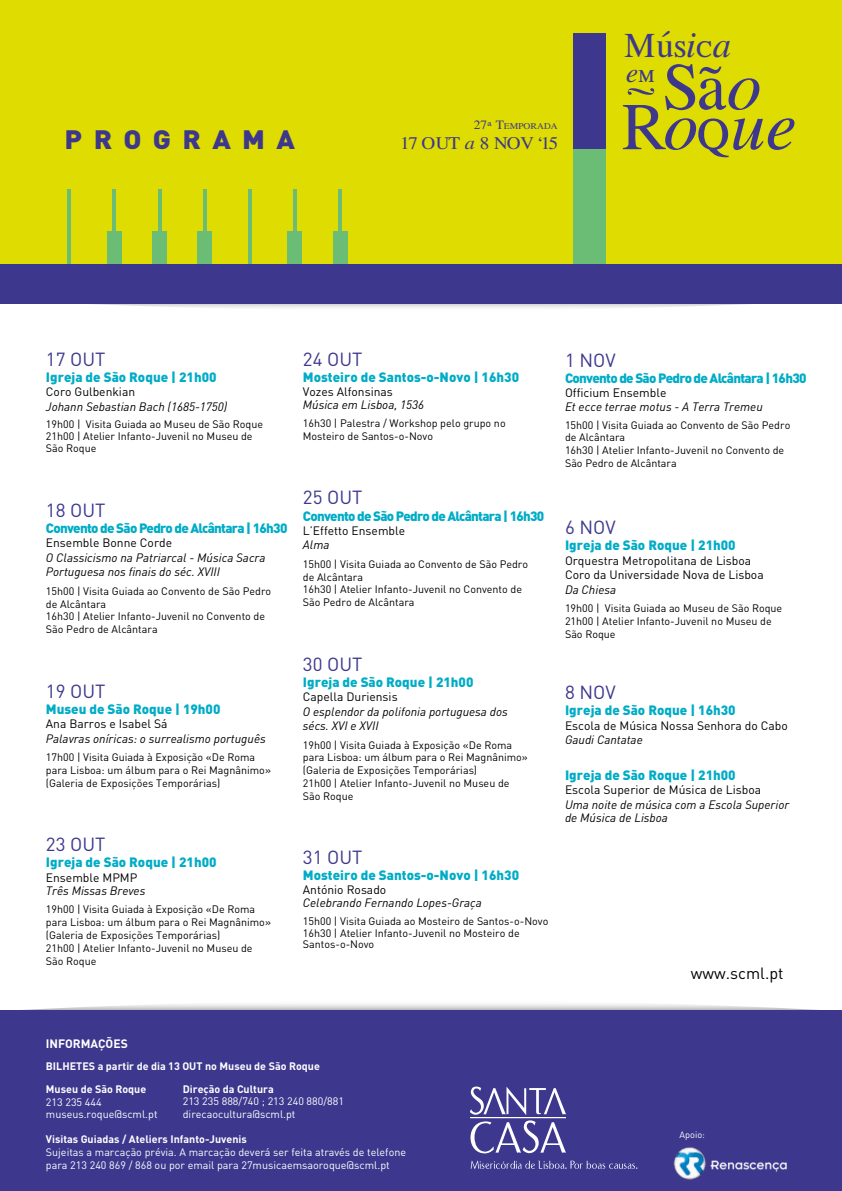
<style>
.page{position:relative;width:842px;height:1191px;background:#fff}
.page>*{position:absolute;margin:0;border:0;box-sizing:border-box;transform-origin:0 0}
.t1{font:66.7px "Will Grace";color:#3d388d}
.t2{font:34.9px "Will Grace";color:#3d388d}
.t3{font:26.5px "Will Grace";color:#3d388d}
.t4{font:900 26.3px "DIN Pro";letter-spacing:.4em;color:#3d388d;scale:1.08 1}
.t5{font:18.8px "DIN Pro";color:#3d388d}
.t6{font:17.8px "Will Grace";color:#3d388d;scale:1.08 1}
.t7{font:16.1px "DIN Pro";color:#000}
.t8{font:900 13.4px "DIN Pro";color:#00acc6}
.t9{font:900 13.4px "DIN Pro";letter-spacing:-.05em;color:#00acc6}
.t10{font:italic 12.1px/14.5px "DIN";color:#000}
.t11{font:12.1px/14.5px "DIN Pro";color:#000}
.t12{font:700 12.1px "DIN Pro";color:#fff}
.t13{font:10.7px/12.9px "DIN Pro";color:#000}
.t14{font:10.7px/12.9px "DIN Pro";color:#fff}
.t15{font:700 10.7px "DIN Pro";color:#fff}
.t16{font:9.2px "DIN Pro";color:#fff}
.t17{font:8.9px "Will Grace";color:#3d388d;scale:1.08 1}
.s1{font-size:12.7px}
.s2{font-family:"Garamond Premr Pro Capt";font-size:12.7px}
</style>
<div class="page">
<div style="left:0;top:0;width:842px;height:273px;background:#dedc00"></div>
<div style="left:333px;top:231px;width:14px;height:50px;background:#6bbc75"></div>
<div style="left:288px;top:231px;width:14px;height:50px;background:#6bbc75"></div>
<div style="left:197px;top:231px;width:15px;height:50px;background:#6bbc75"></div>
<div style="left:152px;top:231px;width:15px;height:50px;background:#6bbc75"></div>
<div style="left:107px;top:231px;width:15px;height:50px;background:#6bbc75"></div>
<hr style="left:112px;top:189px;width:4px;height:42px;background:#6bbc75">
<hr style="left:158px;top:189px;width:3px;height:42px;background:#009fe3">
<hr style="left:203px;top:189px;width:3px;height:42px;background:#009fe3">
<hr style="left:293px;top:189px;width:4px;height:42px;background:#6bbc75">
<hr style="left:338px;top:189px;width:4px;height:42px;background:#6bbc75">
<hr style="left:248px;top:189px;width:4px;height:92px;background:#6bbc75">
<hr style="left:67px;top:189px;width:4px;height:92px;background:#6bbc75">
<svg style="left:93px;top:304px;width:655px;height:4px"></svg>
<svg style="left:44px;top:1004px;width:753px;height:5px"></svg>
<div style="left:0;top:1009px;width:842px;height:182px;background:#3d388d"></div>
<div style="left:574px;top:147px;width:32px;height:118px;background:#6bbc75"></div>
<svg style="left:627px;top:88px;width:27px;height:7px"></svg>
<div style="left:574px;top:34px;width:32px;height:115px;background:#3d388d"></div>
<div style="left:0;top:264px;width:842px;height:40px;background:#3d388d"></div>
<svg style="left:471px;top:1160px;width:166px;height:9px"></svg>
<svg style="left:470px;top:1086px;width:96px;height:67px"></svg>
<img style="left:674px;top:1147px;width:113px;height:33px">
<h3 class="t4" style="left:65px;top:122px;width:215px">PROGRAMA</h3>
<p class="t17" style="left:474px;top:120px;width:79px"><span class="s1">27</span><span class="s2">ª</span> <span class="s1">T</span>EMPORADA</p>
<h3 class="t6" style="left:401px;top:132px;width:146px">17 OUT a 8 NOV ‘15</h3>
<h2 class="t2" style="left:659px;top:22px;width:13px">´</h2>
<h2 class="t2" style="left:623px;top:24px;width:109px">Música</h2>
<h1 class="t1" style="left:662px;top:46px;width:99px">São</h1>
<h3 class="t3" style="left:626px;top:56px;width:31px">em</h3>
<h1 class="t1" style="left:621px;top:86px;width:176px">Roque</h1>
<h3 class="t5" style="left:46px;top:346px;width:61px">17 OUT</h3>
<p class="t8" style="left:46px;top:368px;width:172px">Igreja de São Roque | 21h00</p>
<p class="t11" style="left:46px;top:384px;width:91px">Coro Gulbenkian</p>
<p class="t10" style="left:46px;top:399px;width:183px">Johann Sebastian Bach (1685-1750)</p>
<p class="t13" style="left:46px;top:418px;width:219px;line-height:12.1px">19h00 | Visita Guiada ao Museu de São Roque<br>21h00 | Atelier Infanto-Juvenil no Museu de<br>São Roque</p>
<h3 class="t5" style="left:46px;top:497px;width:61px">18 OUT</h3>
<p class="t9" style="left:46px;top:519px;width:243px">Convento de São Pedro de Alcântara | 16h30</p>
<p class="t11" style="left:46px;top:535px;width:128px">Ensemble Bonne Corde</p>
<p class="t10" style="left:46px;top:550px;width:221px">O Classicismo na Patriarcal - Música Sacra<br>Portuguesa nos finais do séc. XVIII</p>
<p class="t13" style="left:46px;top:584px;width:227px">15h00 | Visita Guiada ao Convento de São Pedro de Alcântara<br>16h30 | Atelier Infanto-Juvenil no Convento de<br>São Pedro de Alcântara</p>
<h3 class="t5" style="left:46px;top:678px;width:61px">19 OUT</h3>
<p class="t8" style="left:46px;top:700px;width:176px">Museu de São Roque | 19h00</p>
<p class="t11" style="left:46px;top:716px;width:123px">Ana Barros e Isabel Sá</p>
<p class="t10" style="left:46px;top:731px;width:221px">Palavras oníricas: o surrealismo português</p>
<p class="t13" style="left:46px;top:750px;width:226px">17h00 | Visita Guiada à Exposição «De Roma para Lisboa: um álbum para o Rei Magnânimo» (Galeria de Exposições Temporárias)</p>
<h3 class="t5" style="left:46px;top:831px;width:61px">23 OUT</h3>
<p class="t8" style="left:46px;top:853px;width:172px">Igreja de São Roque | 21h00</p>
<p class="t11" style="left:46px;top:869px;width:93px">Ensemble MPMP</p>
<p class="t10" style="left:46px;top:883px;width:101px">Três Missas Breves</p>
<p class="t13" style="left:46px;top:902px;width:226px">19h00 | Visita Guiada à Exposição «De Roma para Lisboa: um álbum para o Rei Magnânimo» (Galeria de Exposições Temporárias)<br>21h00 | Atelier Infanto-Juvenil no Museu de São Roque</p>
<h3 class="t5" style="left:303px;top:347px;width:61px">24 OUT</h3>
<p class="t8" style="left:303px;top:368px;width:218px">Mosteiro de Santos-o-Novo | 16h30</p>
<p class="t11" style="left:303px;top:383px;width:92px">Vozes Alfonsinas</p>
<p class="t10" style="left:303px;top:397px;width:123px">Música em Lisboa, 1536</p>
<p class="t13" style="left:303px;top:417px;width:204px;line-height:12.6px">16h30 | Palestra / Workshop pelo grupo no<br>Mosteiro de Santos-o-Novo</p>
<h3 class="t5" style="left:303px;top:485px;width:61px">25 OUT</h3>
<p class="t9" style="left:303px;top:506px;width:243px">Convento de São Pedro de Alcântara | 16h30</p>
<p class="t11" style="left:303px;top:523px;width:104px">L’Effetto Ensemble</p>
<p class="t10" style="left:303px;top:537px;width:28px">Alma</p>
<p class="t13" style="left:303px;top:557px;width:227px">15h00 | Visita Guiada ao Convento de São Pedro de Alcântara<br>16h30 | Atelier Infanto-Juvenil no Convento de<br>São Pedro de Alcântara</p>
<h3 class="t5" style="left:303px;top:651px;width:61px">30 OUT</h3>
<p class="t8" style="left:303px;top:673px;width:172px">Igreja de São Roque | 21h00</p>
<p class="t11" style="left:303px;top:689px;width:96px">Capella Duriensis</p>
<p class="t10" style="left:303px;top:704px;width:206px">O esplendor da polifonia portuguesa dos sécs. XVI e XVII</p>
<p class="t13" style="left:303px;top:738px;width:226px">19h00 | Visita Guiada à Exposição «De Roma para Lisboa: um álbum para o Rei Magnânimo» (Galeria de Exposições Temporárias)<br>21h00 | Atelier Infanto-Juvenil no Museu de São Roque</p>
<h3 class="t5" style="left:303px;top:844px;width:61px">31 OUT</h3>
<p class="t8" style="left:303px;top:866px;width:218px">Mosteiro de Santos-o-Novo | 16h30</p>
<p class="t11" style="left:303px;top:881px;width:85px">António Rosado</p>
<p class="t10" style="left:303px;top:895px;width:181px">Celebrando Fernando Lopes-Graça</p>
<p class="t13" style="left:303px;top:915px;width:247px;line-height:12.1px">15h00 | Visita Guiada ao Mosteiro de Santos-o-Novo<br>16h30 | Atelier Infanto-Juvenil no Mosteiro de</p>
<p class="t13" style="left:303px;top:937px;width:73px">Santos-o-Novo</p>
<h3 class="t5" style="left:565px;top:347px;width:52px">1 NOV</h3>
<p class="t9" style="left:565px;top:369px;width:243px">Convento de São Pedro de Alcântara | 16h30</p>
<p class="t11" style="left:565px;top:385px;width:103px">Officium Ensemble</p>
<p class="t10" style="left:565px;top:399px;width:199px">Et ecce terrae motus - A Terra Tremeu</p>
<p class="t13" style="left:565px;top:418px;width:227px;line-height:12.6px">15h00 | Visita Guiada ao Convento de São Pedro de Alcântara<br>16h30 | Atelier Infanto-Juvenil no Convento de<br>São Pedro de Alcântara</p>
<h3 class="t5" style="left:565px;top:515px;width:52px">6 NOV</h3>
<p class="t8" style="left:565px;top:536px;width:172px">Igreja de São Roque | 21h00</p>
<p class="t11" style="left:565px;top:553px;width:200px">Orquestra Metropolitana de Lisboa<br>Coro da Universidade Nova de Lisboa</p>
<p class="t10" style="left:565px;top:582px;width:53px">Da Chiesa</p>
<p class="t13" style="left:565px;top:601px;width:219px">19h00 | Visita Guiada ao Museu de São Roque<br>21h00 | Atelier Infanto-Juvenil no Museu de<br>São Roque</p>
<h3 class="t5" style="left:565px;top:679px;width:52px">8 NOV</h3>
<p class="t8" style="left:565px;top:701px;width:172px">Igreja de São Roque | 16h30</p>
<p class="t11" style="left:565px;top:717px;width:224px">Escola de Música Nossa Senhora do Cabo</p>
<p class="t10" style="left:565px;top:732px;width:79px">Gaudi Cantatae</p>
<p class="t8" style="left:565px;top:765px;width:172px">Igreja de São Roque | 21h00</p>
<p class="t11" style="left:565px;top:782px;width:198px">Escola Superior de Música de Lisboa</p>
<p class="t10" style="left:565px;top:797px;width:226px;line-height:13.4px">Uma noite de música com a Escola Superior de Música de Lisboa</p>
<h3 class="t7" style="left:691px;top:962px;width:94px">www.scml.pt</h3>
<p class="t12" style="left:46px;top:1035px;width:83px">INFORMAÇÕES</p>
<p class="t15" style="left:46px;top:1059px;width:276px">BILHETES a partir de dia 13 OUT no Museu de São Roque</p>
<p class="t15" style="left:183px;top:1081px;width:93px">Direção da Cultura</p>
<p class="t14" style="left:183px;top:1094px;width:163px">213 235 888/740 ; 213 240 880/881 direcaocultura@scml.pt</p>
<p class="t15" style="left:46px;top:1131px;width:202px">Visitas Guiadas / Ateliers Infanto-Juvenis</p>
<p class="t14" style="left:46px;top:1145px;width:362px">Sujeitas a marcação prévia. A marcação deverá ser feita através de telefone para 213 240 869 / 868 ou por email para 27musicaemsaoroque@scml.pt</p>
<p class="t15" style="left:46px;top:1081px;width:102px">Museu de São Roque</p>
<p class="t14" style="left:46px;top:1094px;width:113px">213 235 444 museus.roque@scml.pt</p>
<p class="t16" style="left:679px;top:1127px;width:27px">Apoio:</p>
</div>
